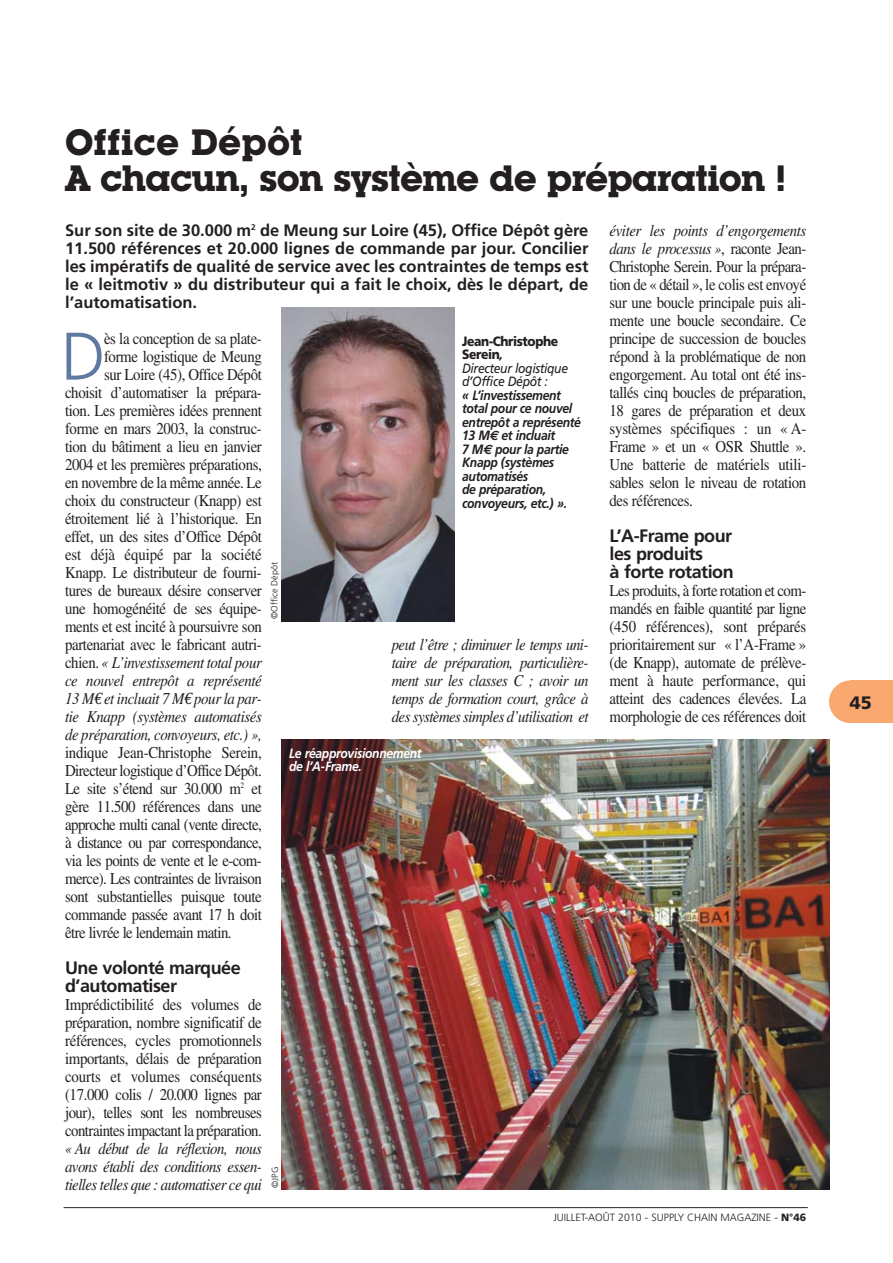
<style>
.page{position:relative;width:893px;height:1263px;background:#fff}
.page>*{position:absolute;margin:0;border:0;box-sizing:border-box;transform-origin:0 0}
.t1{font:300 67.2px "Frutiger";color:#6079a0}
.t2{font:700 36px/36px "Lubalin Graph IT Cby BT";letter-spacing:-.03em;color:#231f20}
.t3{font:700 18px/18px "Frutiger";letter-spacing:-.03em;color:#231f20}
.t4{font:900 18px "Frutiger";color:#231f20}
.t5{font:16.5px/18px "Times";letter-spacing:-.025em;color:#231f20;text-align:justify;scale:.9 1}
.t6{font:700 16.5px/18px "Frutiger";color:#231f20;text-align:justify}
.t7{font:italic 16.5px/18px "Times";letter-spacing:-.035em;color:#231f20;text-align:justify;scale:.9 1}
.t8{font:italic 700 13.5px/13.5px "Frutiger";letter-spacing:-.03em;color:#231f20;scale:.9 1}
.t9{font:italic 13.5px/13.5px "Frutiger";letter-spacing:-.03em;color:#231f20;scale:.9 1}
.t10{font:italic 700 13.5px/13.5px "Frutiger";letter-spacing:-.03em;color:#fff;scale:.9 1}
.t11{font:300 10.5px "Frutiger";color:#231f20}
.t12{font:300 9px "Frutiger";color:#231f20}
.s1{font-style:italic}
.s2{font-family:"Euro Serif";font-style:italic}
.s3{font-weight:900;font-style:normal}
.s4{font-weight:700}
.s5{font-family:"Euro Sans"}
.s6{font-weight:900}
</style>
<div class="page">
<div style="left:829px;top:680px;width:42px;height:43px;background:#f9a870;border-radius:50%"></div>
<div style="left:851px;top:680px;width:41px;height:43px;background:#f9a870"></div>
<hr style="left:64px;top:1207px;width:744px;height:1px;background:#231f20">
<img style="left:281px;top:308px;width:174px;height:313px">
<img style="left:281px;top:740px;width:548px;height:450px">
<h2 class="t2" style="left:65px;top:128px;width:723px">Office Dépôt<br>A chacun, son système de préparation !</h2>
<p class="t6" style="left:65px;top:222px;width:525px">Sur son site de 30.000 m<sup>2</sup> de Meung sur Loire (45), Office Dépôt gère 11.500 références et 20.000 lignes de commande par jour. Concilier les impératifs de qualité de service avec les contraintes de temps est le « leitmotiv » du distributeur qui a fait le choix, dès le départ, de l’automatisation.</p>
<h1 class="t1" style="left:61px;top:329px;width:46px">D</h1>
<p class="t5" style="left:609px;top:223px;width:220px"><span class="s1">éviter les points d’engorgements dans le processus »</span>, raconte Jean-Christophe Serein. Pour la prépara&shy;tion de « détail », le colis est envoyé sur une boucle principale puis ali&shy;mente une boucle secondaire. Ce principe de succession de boucles répond à la problématique de non engorgement. Au total ont été ins&shy;tallés cinq boucles de préparation, 18 gares de préparation et deux systèmes spécifiques : un « A-Frame » et un « OSR Shuttle ».<br>Une batterie de matériels utili&shy;sables selon le niveau de rotation des références.</p>
<p class="t3" style="left:609px;top:528px;width:126px">L’A-Frame pour les produits<br>à forte rotation</p>
<p class="t5" style="left:609px;top:583px;width:220px">Les produits, à forte rotation et com&shy;mandés en faible quantité par ligne (450 références), sont préparés prioritairement sur « l’A-Frame » (de Knapp), automate de prélève&shy;ment à haute performance, qui atteint des cadences élevées. La morphologie de ces références doit</p>
<p class="t5" style="left:65px;top:331px;width:220px;text-align:right">ès la conception de sa plate-<br>forme logistique de Meung<br>sur Loire (45), Office Dépôt choisit d’automatiser la prépara&shy;tion. Les premières idées prennent forme en mars 2003, la construc&shy;tion du bâtiment a lieu en janvier 2004 et les premières préparations, en novembre de la même année. Le choix du constructeur (Knapp) est étroitement lié à l’historique. En effet, un des sites d’Office Dépôt est déjà équipé par la société Knapp. Le distributeur de fourni&shy;tures de bureaux désire conserver une homogénéité de ses équipe&shy;ments et est incité à poursuivre son partenariat avec le fabricant autri&shy;chien. <span class="s1">« L’investissement total pour ce nouvel entrepôt a représenté 13 M</span><span class="s2">€</span> <span class="s1">et incluait 7 M</span><span class="s2">€</span> <span class="s1">pour la par&shy;tie Knapp (systèmes automatisés de préparation, convoyeurs, etc.) »,</span></p>
<p class="t5" style="left:65px;top:745px;width:220px">indique Jean-Christophe Serein, Directeur logistique d’Office Dépôt.<br>Le site s’étend sur 30.000 m<sup>2</sup> et gère 11.500 références dans une approche multi canal (vente directe, à distance ou par correspondance, via les points de vente et le e-com&shy;merce). Les contraintes de livraison sont substantielles puis que toute commande passée avant 17 h doit être livrée le lendemain matin.</p>
<p class="t3" style="left:65px;top:960px;width:177px">Une volonté marquée d’automatiser</p>
<p class="t5" style="left:65px;top:997px;width:220px">Imprédictibilité des volumes de préparation, nombre significatif de références, cycles promotionnels importants, délais de préparation courts et volumes conséquents (17.000 colis / 20.000 lignes par jour), telles sont les nombreuses contraintes impactant la préparation.</p>
<p class="t7" style="left:65px;top:1141px;width:220px">« Au début de la réflexion, nous avons établi des conditions essen&shy;tielles telles que : automatiser ce qui</p>
<p class="t9" style="left:462px;top:335px;width:119px"><span class="s3">Jean-Christophe<br>Serein</span><span class="s4">,<br></span>Directeur logistique d’Office Dépôt :</p>
<p class="t8" style="left:462px;top:389px;width:134px">« L’investissement total pour ce nouvel entrepôt a représenté<br>13 M<span class="s5">€</span> et incluait<br>7 M<span class="s5">€</span> pour la partie<br>Knapp (systèmes automatisés<br>de préparation, convoyeurs, etc.) ».</p>
<p class="t12" style="left:271px;top:619px;width:58px;rotate:-90deg">©Office Dépôt</p>
<p class="t7" style="left:392px;top:637px;width:220px">peut l’être ; diminuer le temps uni&shy;taire de préparation, particulière&shy;ment sur les classes C ; avoir un temps de formation court, grâce à des systèmes simples d’utilisation et</p>
<p class="t10" style="left:289px;top:748px;width:148px">Le réapprovisionnement de l’A-Frame.</p>
<p class="t12" style="left:271px;top:1188px;width:23px;rotate:-90deg">©JPG</p>
<p class="t11" style="left:553px;top:1213px;width:254px">JUILLET-AOÛT 2010 - SUPPLY CHAIN MAGAZINE - <span class="s6">N°46</span></p>
<p class="t4" style="left:850px;top:695px;width:24px">45</p>
</div>
